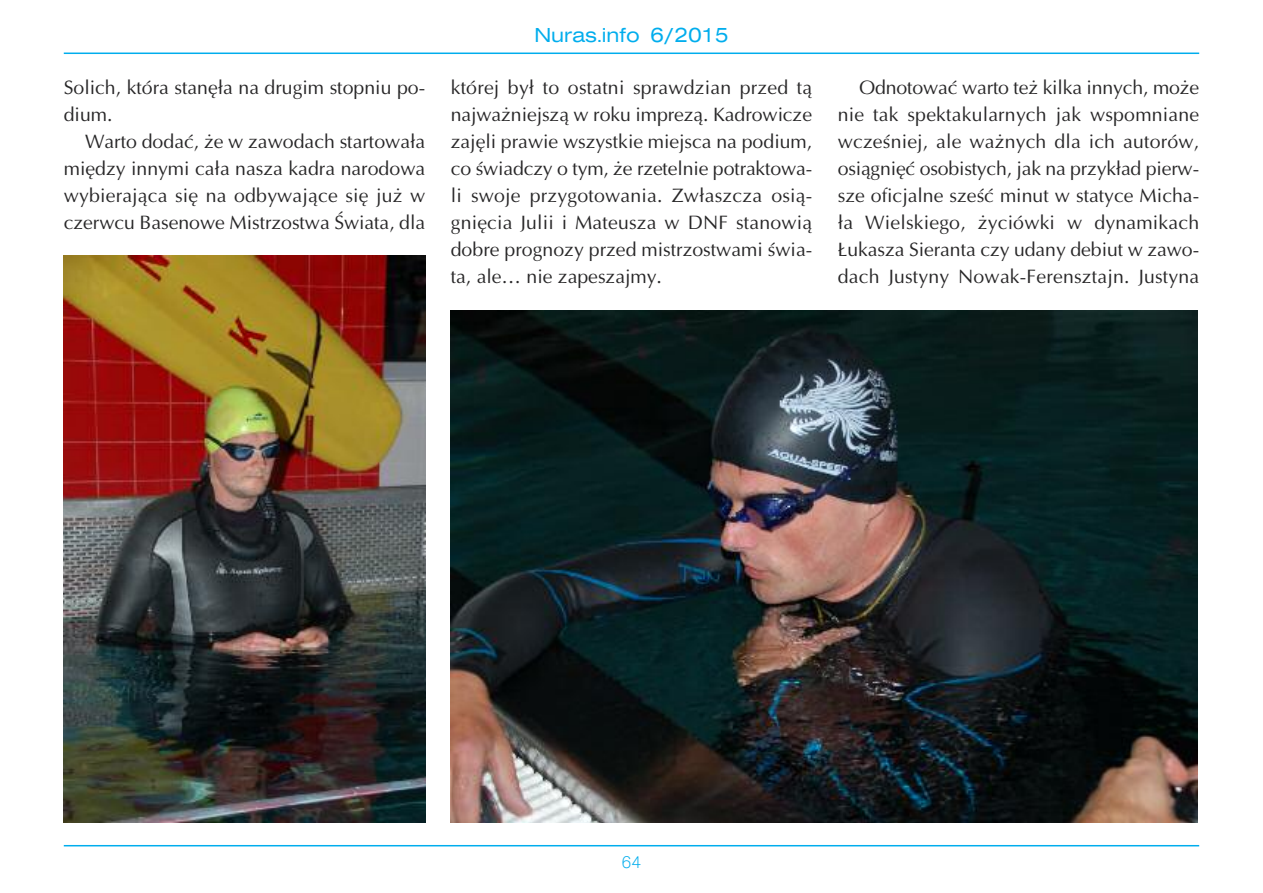
<style>
.page{position:relative;width:1263px;height:893px;background:#fff}
.page>*{position:absolute;margin:0;border:0;box-sizing:border-box;transform-origin:0 0}
.t1{font:expanded 21px "Nimbus Sans DEE";color:#00aded}
.t2{font:19.5px/27px "Ottawa";color:#272627;text-align:justify}
.t3{font:300 18px "Accius TEE";color:#00aded}
</style>
<div class="page">
<hr style="left:64px;top:53px;width:1135px;height:1px;background:#00aded">
<hr style="left:64px;top:845px;width:1135px;height:1px;background:#00aded">
<img style="left:64px;top:256px;width:361px;height:567px">
<img style="left:451px;top:310px;width:747px;height:513px">
<p class="t2" style="left:64px;top:73px;width:363px">Solich, która stanęła na drugim stopniu po&shy;dium.</p>
<p class="t2" style="left:64px;top:127px;width:363px;text-indent:21px">Warto dodać, że w zawodach startowała między innymi cała nasza kadra narodowa wybierająca się na odbywające się już w czerwcu Basenowe Mistrzostwa Świata, dla</p>
<p class="t1" style="left:534px;top:22px;width:196px">Nuras.info 6/2015</p>
<p class="t2" style="left:451px;top:73px;width:363px">której był to ostatni sprawdzian przed tą najważniejszą w roku imprezą. Kadrowicze zajęli prawie wszystkie miejsca na podium, co świadczy o tym, że rzetelnie potraktowa&shy;li swoje przygotowania. Zwłaszcza osią&shy;gnięcia Julii i Mateusza w DNF stanowią dobre prognozy przed mistrzostwami świa&shy;ta, ale… nie zapeszajmy.</p>
<p class="t2" style="left:838px;top:73px;width:363px;text-indent:21px">Odnotować warto też kilka innych, może nie tak spektakularnych jak wspomniane wcześniej, ale ważnych dla ich autorów, osiągnięć osobistych, jak na przykład pierw&shy;sze oficjalne sześć minut w statyce Micha&shy;ła Wielskiego, życiówki w dynamikach Łukasza Sieranta czy udany debiut w zawo&shy;dach Justyny Nowak-Ferensztajn. Justyna</p>
<p class="t3" style="left:621px;top:851px;width:22px">64</p>
</div>
